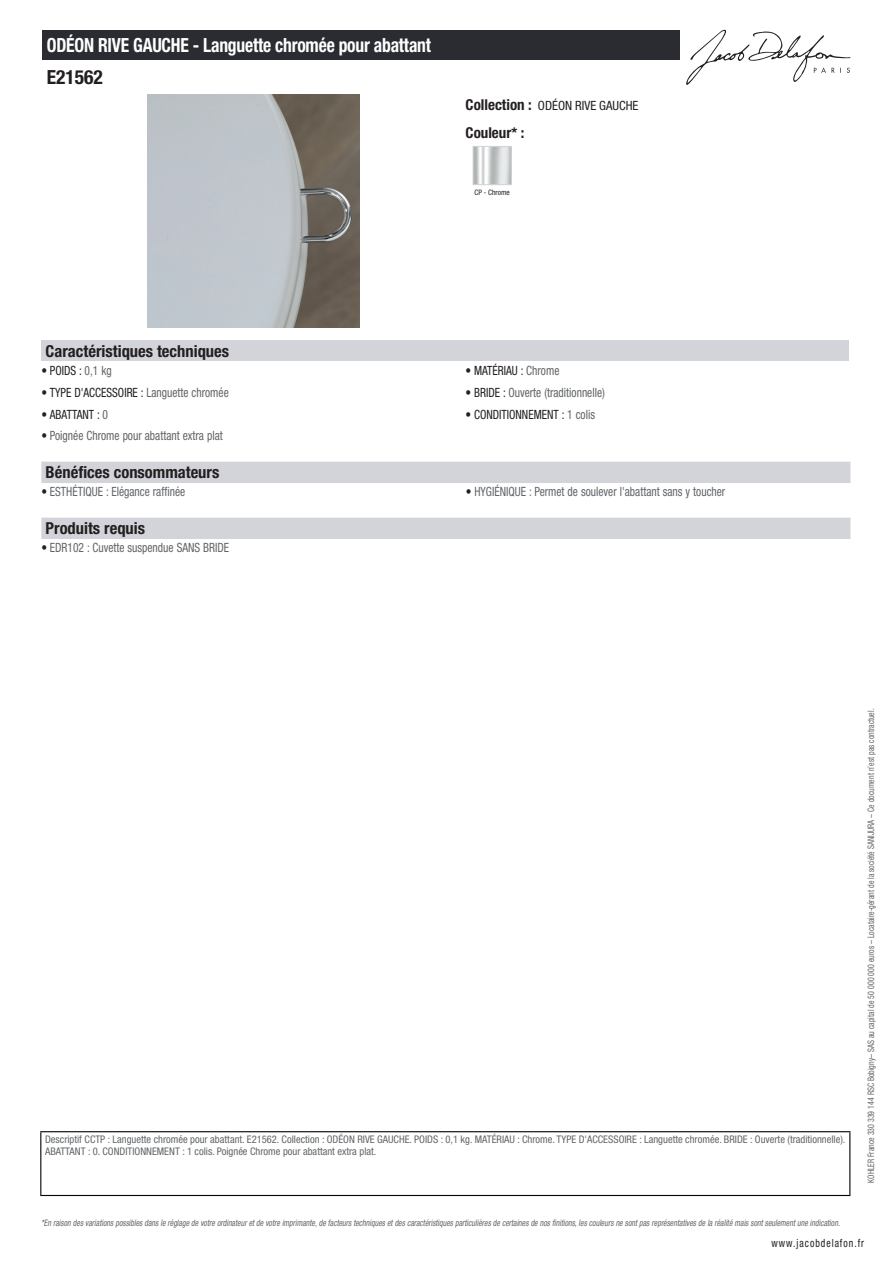
<style>
.page{position:relative;width:893px;height:1263px;background:#fff}
.page>*{position:absolute;margin:0;border:0;box-sizing:border-box;transform-origin:0 0}
.t1{font:700 condensed 19.5px "Helvetica Neue LT Std";letter-spacing:-.01em;color:#fff;scale:.9 1}
.t2{font:700 condensed 19.5px "Helvetica Neue LT Std";color:#231f20}
.t3{font:700 condensed 16.5px "Helvetica Neue LT Std";color:#231f20}
.t4{font:700 condensed 15px "Helvetica Neue LT Std";color:#231f20}
.t5{font:condensed 12.75px "Helvetica Neue LT Std";color:#626568;scale:.9 1}
.t6{font:condensed 12.75px "Helvetica Neue LT Std";color:#231f20;scale:.9 1}
.t7{font:condensed 12.75px "Helvetica Neue LT Std";color:#231f20}
.t8{font:condensed 11.25px "Helvetica Neue LT Std";letter-spacing:.1em;color:#231f20;scale:.87 1}
.t9{font:condensed 10.5px/12px "Helvetica Neue LT Std";color:#626568}
.t10{font:italic condensed 9px "Helvetica Neue LT Std";color:#626568;scale:.87 1}
.t11{font:condensed 9px "Helvetica Neue LT Std";color:#626568;scale:.87 1}
.t12{font:condensed 7.5px "Helvetica Neue LT Std";color:#231f20}
.s1{font-weight:700;font-size:15px}
.s2{color:#626568}
.s3{color:#231f20}
</style>
<div class="page">
<svg style="left:686px;top:30px;width:164px;height:55px"></svg>
<img style="left:148px;top:95px;width:211px;height:232px">
<img style="left:475px;top:148px;width:35px;height:35px">
<div style="left:473px;top:146px;width:39px;height:39px;border:1px solid #d3d4da"></div>
<div style="left:41px;top:340px;width:808px;height:21px;background:#d3d4da"></div>
<div style="left:41px;top:462px;width:809px;height:21px;background:#d3d4da"></div>
<div style="left:41px;top:518px;width:809px;height:21px;background:#d3d4da"></div>
<div style="left:43px;top:30px;width:637px;height:30px;background:#2a2c32"></div>
<hr style="left:40px;top:1131px;width:810px;height:1px;background:#040503">
<hr style="left:40px;top:1132px;width:1px;height:63px;background:#040503">
<hr style="left:849px;top:1132px;width:1px;height:63px;background:#040503">
<hr style="left:40px;top:1195px;width:810px;height:1px;background:#040503">
<h1 class="t1" style="left:47px;top:33px;width:428px">ODÉON RIVE GAUCHE - Languette chromée pour abattant</h1>
<h1 class="t2" style="left:47px;top:65px;width:58px">E21562</h1>
<p class="t7" style="left:466px;top:98px;width:174px"><span class="s1">Collection :</span> ODÉON RIVE GAUCHE</p>
<h3 class="t4" style="left:466px;top:123px;width:60px">Couleur* :</h3>
<p class="t12" style="left:474px;top:188px;width:37px">CP - Chrome</p>
<h2 class="t3" style="left:46px;top:341px;width:185px">Caractéristiques techniques</h2>
<p class="t6" style="left:41px;top:363px;width:80px">• POIDS : <span class="s2">0,1 kg</span></p>
<p class="t6" style="left:466px;top:363px;width:106px">• MATÉRIAU : <span class="s2">Chrome</span></p>
<p class="t6" style="left:41px;top:385px;width:210px">• TYPE D'ACCESSOIRE : <span class="s2">Languette chromée</span></p>
<p class="t5" style="left:466px;top:385px;width:156px"><span class="s3">• BRIDE :</span> Ouverte (traditionnelle)</p>
<p class="t6" style="left:41px;top:407px;width:76px">• ABATTANT : <span class="s2">0</span></p>
<p class="t6" style="left:466px;top:407px;width:145px">• CONDITIONNEMENT : <span class="s2">1 colis</span></p>
<p class="t5" style="left:41px;top:428px;width:203px"><span class="s3">•</span> Poignée Chrome pour abattant extra plat</p>
<h2 class="t3" style="left:46px;top:462px;width:175px">Bénéfices consommateurs</h2>
<p class="t5" style="left:41px;top:484px;width:161px"><span class="s3">•</span> ESTHÉTIQUE : Elégance raffinée</p>
<p class="t5" style="left:466px;top:484px;width:290px"><span class="s3">•</span> HYGIÉNIQUE : Permet de soulever l'abattant sans y toucher</p>
<h2 class="t3" style="left:46px;top:518px;width:101px">Produits requis</h2>
<p class="t5" style="left:41px;top:540px;width:210px"><span class="s3">•</span> EDR102 : Cuvette suspendue SANS BRIDE</p>
<p class="t9" style="left:45px;top:1134px;width:802px">Descriptif CCTP : Languette chromée pour abattant. E21562. Collection : ODÉON RIVE GAUCHE. POIDS : 0,1 kg. MATÉRIAU : Chrome. TYPE D'ACCESSOIRE : Languette chromée. BRIDE : Ouverte (traditionnelle).<br>ABATTANT : 0. CONDITIONNEMENT : 1 colis. Poignée Chrome pour abattant extra plat.</p>
<p class="t11" style="left:866px;top:1183px;width:547px;rotate:-90deg">KOHLER France 330 339 144 RSC Bobigny– SAS au capital de 50 000 000 euros – Locataire-gérant de la société SANIJURA – Ce document n’est pas contractuel.</p>
<p class="t10" style="left:41px;top:1217px;width:922px">*En raison desvariationspossiblesdansle réglage de votre ordinateuretde votre imprimante,de facteurstechniquesetdescaractéristiquesparticulièresde certainesde nosfinitions,lescouleursne sontpasreprésentativesde la réalité maissontseulementune indication.</p>
<p class="t8" style="left:772px;top:1237px;width:108px">www.jacobdelafon.fr</p>
</div>
